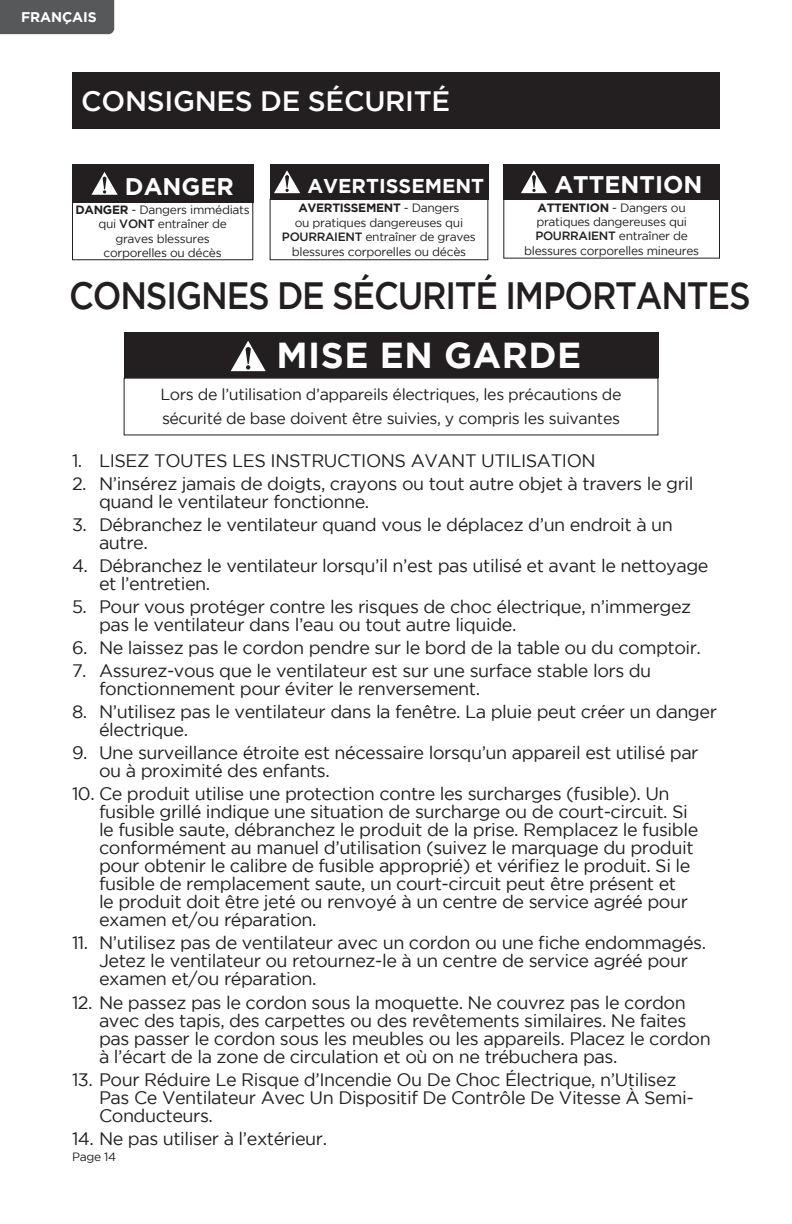
<style>
.page{position:relative;width:792px;height:1224px;background:#fff}
.page>*{position:absolute;margin:0;border:0;box-sizing:border-box;transform-origin:0 0}
.t1{font:500 38px "Gotham";letter-spacing:-.035em;color:#231f20;scale:.89 1}
.t2{font:700 36px "Gotham";letter-spacing:.015em;color:#fff}
.t3{font:500 28px "Gotham";letter-spacing:-.01em;color:#fff}
.t4{font:700 24px "Gotham";color:#fff}
.t5{font:700 20px "Gotham";color:#fff}
.t6{font:18px/18px "Gotham";letter-spacing:-.025em;color:#231f20}
.body_copy{font:16px/24px "Gotham";letter-spacing:-.025em;color:#231f20}
.t7{font:700 14px "Gotham";letter-spacing:-.01em;color:#fff}
.body_copy-2{font:12px/14.4px "Gotham";letter-spacing:-.025em;color:#231f20;text-align:center}
.s1{font-weight:700}
.s2{font-weight:500}
</style>
<div class="page">
<div style="left:0;top:0;width:114px;height:34px;background:#57585a"></div>
<div style="left:124px;top:332px;width:534px;height:46px;background:#231f20"></div>
<svg style="left:231px;top:341px;width:35px;height:30px"></svg>
<div style="left:72px;top:72px;width:648px;height:57px;background:#231f20"></div>
<div style="left:270px;top:164px;width:218px;height:36px;background:#231f20"></div>
<svg style="left:274px;top:170px;width:26px;height:23px"></svg>
<div style="left:270px;top:199px;width:218px;height:61px;border:1px solid #231f20"></div>
<div style="left:72px;top:164px;width:181px;height:39px;background:#231f20"></div>
<svg style="left:91px;top:172px;width:27px;height:23px"></svg>
<div style="left:72px;top:202px;width:181px;height:58px;border:1px solid #231f20"></div>
<div style="left:503px;top:164px;width:217px;height:36px;background:#231f20"></div>
<svg style="left:521px;top:170px;width:26px;height:23px"></svg>
<div style="left:503px;top:199px;width:217px;height:60px;border:1px solid #231f20"></div>
<p class="t7" style="left:21px;top:9px;width:77px">FRANÇAIS</p>
<p class="t3" style="left:81px;top:85px;width:371px">CONSIGNES DE SÉCURITÉ</p>
<p class="t4" style="left:125px;top:172px;width:110px">DANGER</p>
<p class="body_copy-2" style="left:76px;top:202px;width:176px"><span class="s1">DANGER</span> - Dangers immédiats qui <span class="s2">VONT</span> entraîner de<br>graves blessures<br>corporelles ou décès</p>
<p class="t5" style="left:307px;top:175px;width:178px">AVERTISSEMENT</p>
<p class="body_copy-2" style="left:282px;top:201px;width:195px"><span class="s1">AVERTISSEMENT</span> - Dangers<br>ou pratiques dangereuses qui<br><span class="s2">POURRAIENT</span> entraîner de graves blessures corporelles ou décès</p>
<p class="t4" style="left:554px;top:171px;width:150px">ATTENTION</p>
<p class="body_copy-2" style="left:524px;top:200px;width:176px"><span class="s1">ATTENTION</span> - Dangers ou pratiques dangereuses qui<br><span class="s2">POURRAIENT</span> entraîner de blessures corporelles mineures</p>
<p class="t1" style="left:69px;top:274px;width:767px">CONSIGNES DE SÉCURITÉ IMPORTANTES</p>
<p class="t2" style="left:277px;top:335px;width:306px">MISE EN GARDE</p>
<p class="body_copy" style="left:160px;top:382px;width:463px">Lors de l’utilisation d’appareils électriques, les précautions de sécurité de base doivent être suivies, y compris les suivantes</p>
<p class="t6" style="left:72px;top:451px;width:525px">1. LISEZ TOUTES LES INSTRUCTIONS AVANT UTILISATION</p>
<p class="t6" style="left:99px;top:474px;width:596px;text-indent:-27px">2. N’insérez jamais de doigts, crayons ou tout autre objet à travers le gril quand le ventilateur fonctionne.</p>
<p class="t6" style="left:99px;top:515px;width:575px;text-indent:-27px">3. Débranchez le ventilateur quand vous le déplacez d’un endroit à un autre.</p>
<p class="t6" style="left:99px;top:557px;width:611px;text-indent:-27px">4. Débranchez le ventilateur lorsqu’il n’est pas utilisé et avant le nettoyage et l’entretien.</p>
<p class="t6" style="left:99px;top:598px;width:594px;text-indent:-27px">5. Pour vous protéger contre les risques de choc électrique, n’immergez pas le ventilateur dans l’eau ou tout autre liquide.</p>
<p class="t6" style="left:72px;top:639px;width:631px">6. Ne laissez pas le cordon pendre sur le bord de la table ou du comptoir.</p>
<p class="t6" style="left:99px;top:662px;width:554px;text-indent:-27px">7. Assurez-vous que le ventilateur est sur une surface stable lors du fonctionnement pour éviter le renversement.</p>
<p class="t6" style="left:99px;top:703px;width:619px;text-indent:-27px">8. N’utilisez pas le ventilateur dans la fenêtre. La pluie peut créer un danger électrique.</p>
<p class="t6" style="left:99px;top:744px;width:601px;text-indent:-27px">9. Une surveillance étroite est nécessaire lorsqu’un appareil est utilisé par ou à proximité des enfants.</p>
<p class="t6" style="left:99px;top:785px;width:601px;text-indent:-27px">10. Ce produit utilise une protection contre les surcharges (fusible). Un fusible grillé indique une situation de surcharge ou de court-circuit. Si le fusible saute, débranchez le produit de la prise. Remplacez le fusible conformément au manuel d’utilisation (suivez le marquage du produit pour obtenir le calibre de fusible approprié) et vérifiez le produit. Si le fusible de remplacement saute, un court-circuit peut être présent et<br>le produit doit être jeté ou renvoyé à un centre de service agréé pour examen et/ou réparation.</p>
<p class="t6" style="left:99px;top:934px;width:609px;text-indent:-27px">11. N’utilisez pas de ventilateur avec un cordon ou une fiche endommagés.<br>Jetez le ventilateur ou retournez-le à un centre de service agréé pour examen et/ou réparation.</p>
<p class="t6" style="left:99px;top:993px;width:613px;text-indent:-27px">12. Ne passez pas le cordon sous la moquette. Ne couvrez pas le cordon avec des tapis, des carpettes ou des revêtements similaires. Ne faites pas passer le cordon sous les meubles ou les appareils. Placez le cordon à l’écart de la zone de circulation et où on ne trébuchera pas.</p>
<p class="t6" style="left:99px;top:1070px;width:596px;text-indent:-27px">13. Pour Réduire Le Risque d’Incendie Ou De Choc Électrique, n’Utilisez<br>Pas Ce Ventilateur Avec Un Dispositif De Contrôle De Vitesse À Semi-<br>Conducteurs.</p>
<p class="t6" style="left:72px;top:1129px;width:257px">14. Ne pas utiliser à l’extérieur.</p>
<p class="body_copy-2" style="left:72px;top:1150px;width:46px">Page 14</p>
</div>
